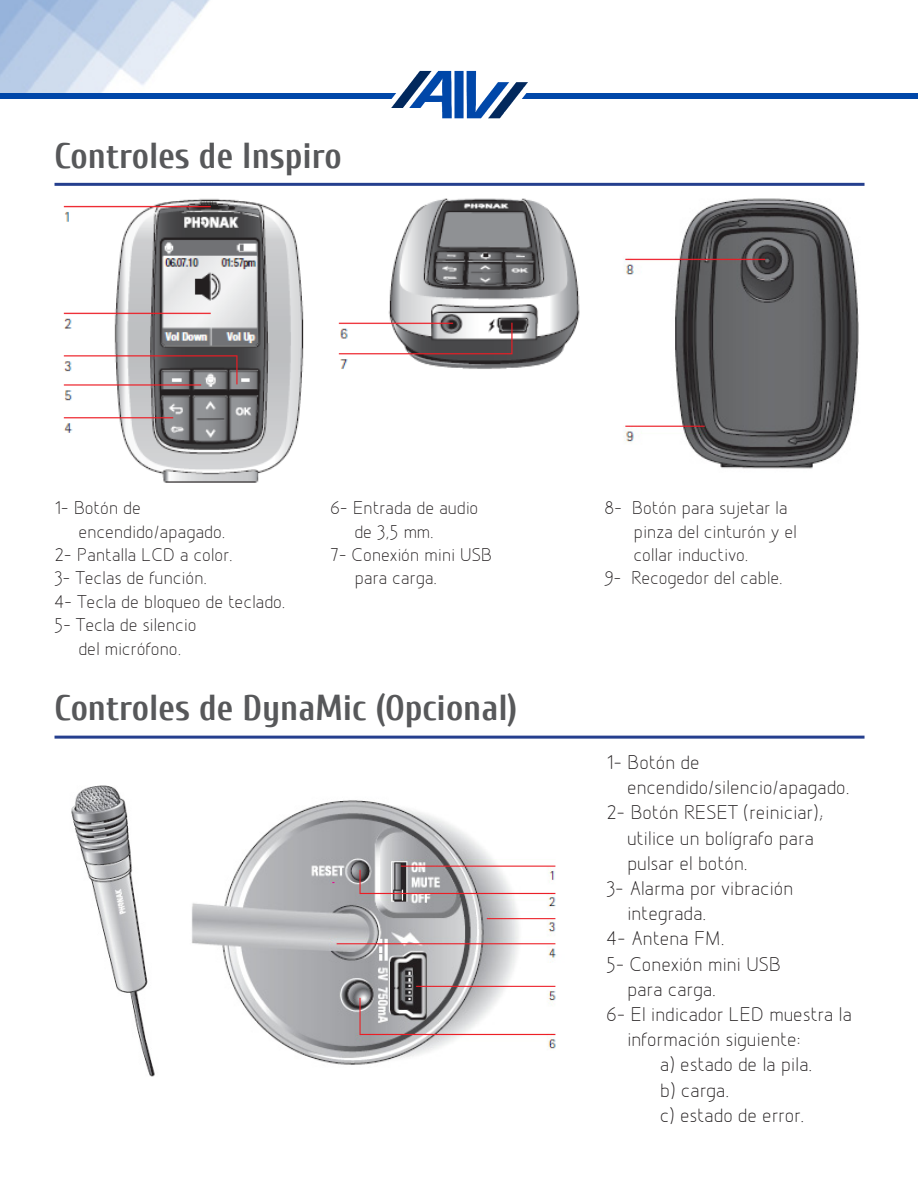
<style>
.page{position:relative;width:918px;height:1188px;background:#fff}
.page>*{position:absolute;margin:0;border:0;box-sizing:border-box;transform-origin:0 0}
.t1{font:700 36px "Cuprum";color:#57585a}
.texto{font:21px/25.2px "Designio";color:#231f20;text-align:center}
.texto-2{font:19.5px/23.4px "Designio";color:#231f20}
</style>
<div class="page">
<img style="left:391px;top:70px;width:137px;height:49px">
<div style="left:0;top:93px;width:396px;height:6px;background:#0047a9"></div>
<div style="left:522px;top:93px;width:396px;height:6px;background:#0047a9"></div>
<hr style="left:55px;top:183px;width:810px;height:3px;background:#253f8e">
<img style="left:63px;top:198px;width:241px;height:285px">
<img style="left:338px;top:198px;width:242px;height:171px">
<img style="left:623px;top:198px;width:236px;height:271px">
<img style="left:191px;top:800px;width:365px;height:265px">
<img style="left:71px;top:785px;width:84px;height:291px">
<hr style="left:55px;top:736px;width:810px;height:3px;background:#253f8e">
<p class="t1" style="left:55px;top:135px;width:289px">Controles de Inspiro</p>
<p class="texto-2" style="left:54px;top:497px;width:88px">1- Botón de</p>
<p class="texto-2" style="left:78px;top:520px;width:148px">encendido/apagado.</p>
<p class="texto-2" style="left:54px;top:543px;width:180px">2- Pantalla LCD a color.</p>
<p class="texto-2" style="left:54px;top:567px;width:154px">3- Teclas de función.</p>
<p class="texto-2" style="left:54px;top:590px;width:233px">4- Tecla de bloqueo de teclado.</p>
<p class="texto-2" style="left:54px;top:614px;width:144px">5- Tecla de silencio</p>
<p class="texto-2" style="left:78px;top:637px;width:104px">del micrófono.</p>
<p class="texto-2" style="left:330px;top:497px;width:150px">6- Entrada de audio</p>
<p class="texto-2" style="left:354px;top:520px;width:81px">de 3,5 mm.</p>
<p class="texto-2" style="left:330px;top:543px;width:164px">7- Conexión mini USB</p>
<p class="texto-2" style="left:354px;top:567px;width:84px">para carga.</p>
<p class="t1" style="left:55px;top:688px;width:464px">Controles de DynaMic (Opcional)</p>
<p class="texto-2" style="left:634px;top:497px;width:165px;text-indent:-29px">8- Botón para sujetar la pinza del cinturón y el</p>
<p class="texto-2" style="left:634px;top:543px;width:116px">collar inductivo.</p>
<p class="texto-2" style="left:604px;top:567px;width:180px">9- Recogedor del cable.</p>
<p class="texto" style="left:606px;top:750px;width:95px">1- Botón de</p>
<p class="texto" style="left:627px;top:775px;width:224px">encendido/silencio/apagado.</p>
<p class="texto" style="left:606px;top:801px;width:219px">2- Botón RESET (reiniciar); utilice un bolígrafo para</p>
<p class="texto" style="left:627px;top:851px;width:122px">pulsar el botón.</p>
<p class="texto" style="left:606px;top:876px;width:189px">3- Alarma por vibración</p>
<p class="texto" style="left:627px;top:901px;width:81px">integrada.</p>
<p class="texto" style="left:606px;top:927px;width:120px">4- Antena FM.</p>
<p class="texto" style="left:606px;top:952px;width:176px">5- Conexión mini USB</p>
<p class="texto" style="left:627px;top:977px;width:90px">para carga.</p>
<p class="texto" style="left:627px;top:1002px;width:226px;text-align:left;text-indent:-21px">6- El indicador LED muestra la información siguiente:</p>
<p class="texto" style="left:660px;top:1053px;width:154px">a) estado de la pila.</p>
<p class="texto" style="left:660px;top:1078px;width:71px">b) carga.</p>
<p class="texto" style="left:660px;top:1103px;width:146px">c) estado de error.</p>
</div>
